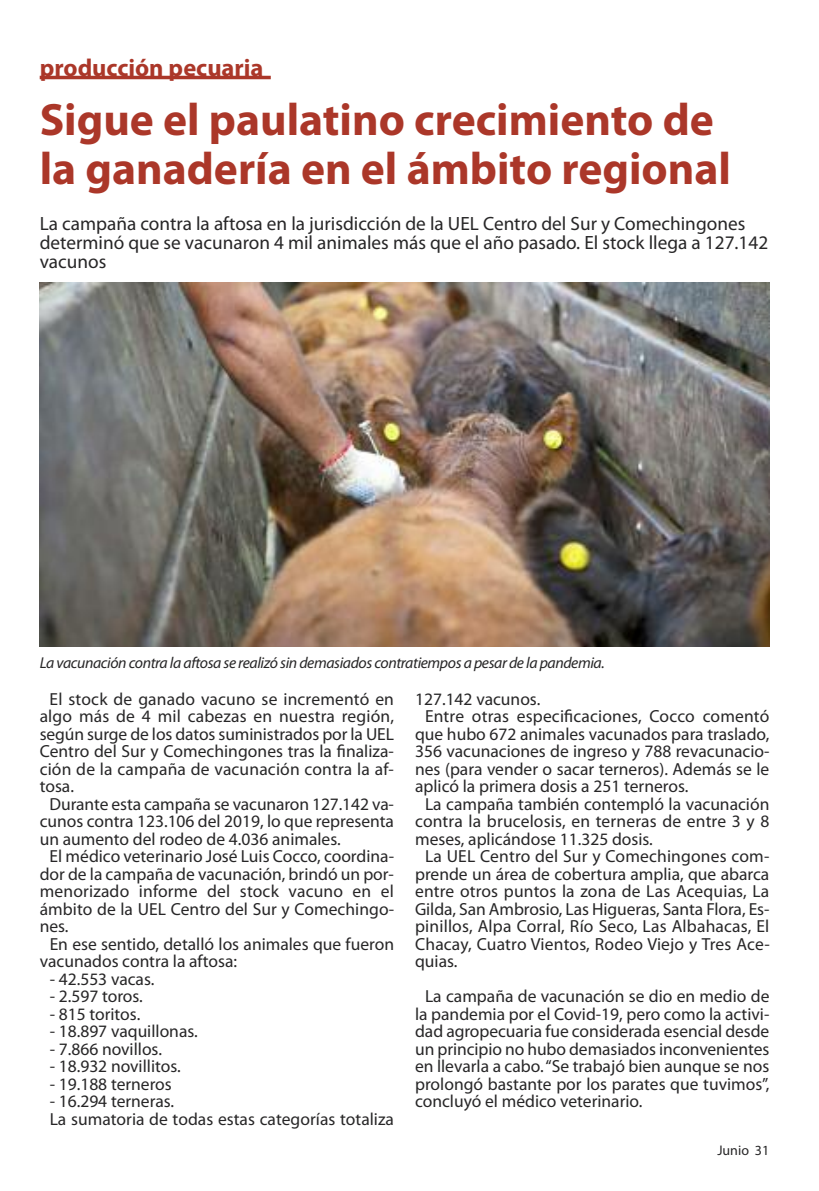
<style>
.page{position:relative;width:819px;height:1191px;background:#fff}
.page>*{position:absolute;margin:0;border:0;box-sizing:border-box;transform-origin:0 0}
.t1{font:700 45.5px/49px "Myriad Pro";color:#ab3729}
.t2{font:700 24.5px "Myriad Pro";color:#ab3729}
.t3{font:19.25px/19.2px "Myriad Pro";color:#272627}
.t4{font:17.5px/17.5px "Myriad Pro";color:#272627}
.t5{font:italic 15.75px "Myriad Pro";letter-spacing:-.025em;color:#272627}
.t6{font:14px "Myriad Pro";color:#272627}
</style>
<div class="page">
<hr style="left:40px;top:76px;width:231px;height:3px;background:#ab3729">
<img style="left:40px;top:283px;width:729px;height:363px">
<h2 class="t2" style="left:40px;top:59px;width:225px">producción pecuaria</h2>
<h1 class="t1" style="left:40px;top:98px;width:693px">Sigue el paulatino crecimiento de la ganadería en el ámbito regional</h1>
<p class="t3" style="left:40px;top:215px;width:730px">La campaña contra la aftosa en la jurisdicción de la UEL Centro del Sur y Comechingones determinó que se vacunaron 4 mil animales más que el año pasado. El stock llega a 127.142 vacunos</p>
<p class="t5" style="left:40px;top:657px;width:566px">La vacunación contra la aftosa se realizó sin demasiados contratiempos a pesar de la pandemia.</p>
<p class="t4" style="left:50px;top:691px;width:346px">El stock de ganado vacuno se incrementó en</p>
<p class="t4" style="left:40px;top:709px;width:356px">algo más de 4 mil cabezas en nuestra región,</p>
<p class="t4" style="left:40px;top:726px;width:356px">según surge de los datos suministrados por la UEL</p>
<p class="t4" style="left:40px;top:744px;width:356px">Centro del Sur y Comechingones tras la finaliza-</p>
<p class="t4" style="left:40px;top:761px;width:356px">ción de la campaña de vacunación contra la af-</p>
<p class="t4" style="left:40px;top:779px;width:36px">tosa.</p>
<p class="t4" style="left:50px;top:796px;width:346px">Durante esta campaña se vacunaron 127.142 va-</p>
<p class="t4" style="left:40px;top:814px;width:356px">cunos contra 123.106 del 2019, lo que representa</p>
<p class="t4" style="left:40px;top:831px;width:302px">un aumento del rodeo de 4.036 animales.</p>
<p class="t4" style="left:50px;top:849px;width:346px">El médico veterinario José Luis Cocco, coordina-</p>
<p class="t4" style="left:40px;top:866px;width:356px">dor de la campaña de vacunación, brindó un por-</p>
<p class="t4" style="left:40px;top:884px;width:356px">menorizado informe del stock vacuno en el</p>
<p class="t4" style="left:40px;top:901px;width:356px">ámbito de la UEL Centro del Sur y Comechingo-</p>
<p class="t4" style="left:40px;top:919px;width:30px">nes.</p>
<p class="t4" style="left:50px;top:936px;width:346px">En ese sentido, detalló los animales que fueron</p>
<p class="t4" style="left:40px;top:954px;width:199px">vacunados contra la aftosa:</p>
<p class="t4" style="left:50px;top:971px;width:106px">- 42.553 vacas.</p>
<p class="t4" style="left:50px;top:989px;width:95px">- 2.597 toros.</p>
<p class="t4" style="left:50px;top:1006px;width:92px">- 815 toritos.</p>
<p class="t4" style="left:50px;top:1024px;width:150px">- 18.897 vaquillonas.</p>
<p class="t4" style="left:50px;top:1041px;width:114px">- 7.866 novillos.</p>
<p class="t4" style="left:50px;top:1059px;width:133px">- 18.932 novillitos.</p>
<p class="t4" style="left:50px;top:1076px;width:124px">- 19.188 terneros</p>
<p class="t4" style="left:50px;top:1094px;width:346px">- 16.294 terneras.<br>La sumatoria de todas estas categorías totaliza</p>
<p class="t4" style="left:415px;top:691px;width:127px">127.142 vacunos.</p>
<p class="t4" style="left:425px;top:709px;width:346px">Entre otras especificaciones, Cocco comentó</p>
<p class="t4" style="left:415px;top:726px;width:356px">que hubo 672 animales vacunados para traslado,</p>
<p class="t4" style="left:415px;top:744px;width:356px">356 vacunaciones de ingreso y 788 revacunacio-</p>
<p class="t4" style="left:415px;top:761px;width:356px">nes (para vender o sacar terneros). Además se le</p>
<p class="t4" style="left:415px;top:779px;width:275px">aplicó la primera dosis a 251 terneros.</p>
<p class="t4" style="left:425px;top:796px;width:346px">La campaña también contempló la vacunación</p>
<p class="t4" style="left:415px;top:814px;width:356px">contra la brucelosis, en terneras de entre 3 y 8</p>
<p class="t4" style="left:415px;top:831px;width:239px">meses, aplicándose 11.325 dosis.</p>
<p class="t4" style="left:425px;top:849px;width:346px">La UEL Centro del Sur y Comechingones com-</p>
<p class="t4" style="left:415px;top:866px;width:356px">prende un área de cobertura amplia, que abarca</p>
<p class="t4" style="left:415px;top:884px;width:356px">entre otros puntos la zona de Las Acequias, La</p>
<p class="t4" style="left:415px;top:901px;width:356px">Gilda, San Ambrosio, Las Higueras, Santa Flora, Es-</p>
<p class="t4" style="left:415px;top:919px;width:356px">pinillos, Alpa Corral, Río Seco, Las Albahacas, El</p>
<p class="t4" style="left:415px;top:936px;width:356px">Chacay, Cuatro Vientos, Rodeo Viejo y Tres Ace-</p>
<p class="t4" style="left:415px;top:954px;width:44px">quias.</p>
<p class="t4" style="left:415px;top:989px;width:356px;text-align:justify;text-indent:10px">La campaña de vacunación se dio en medio de la pandemia por el Covid-19, pero como la activi&shy;dad agropecuaria fue considerada esencial desde un principio no hubo demasiados inconvenientes en llevarla a cabo.“Se trabajó bien aunque se nos prolongó bastante por los parates que tuvimos”, concluyó el médico veterinario.</p>
<p class="t6" style="left:717px;top:1145px;width:53px">Junio 31</p>
</div>
